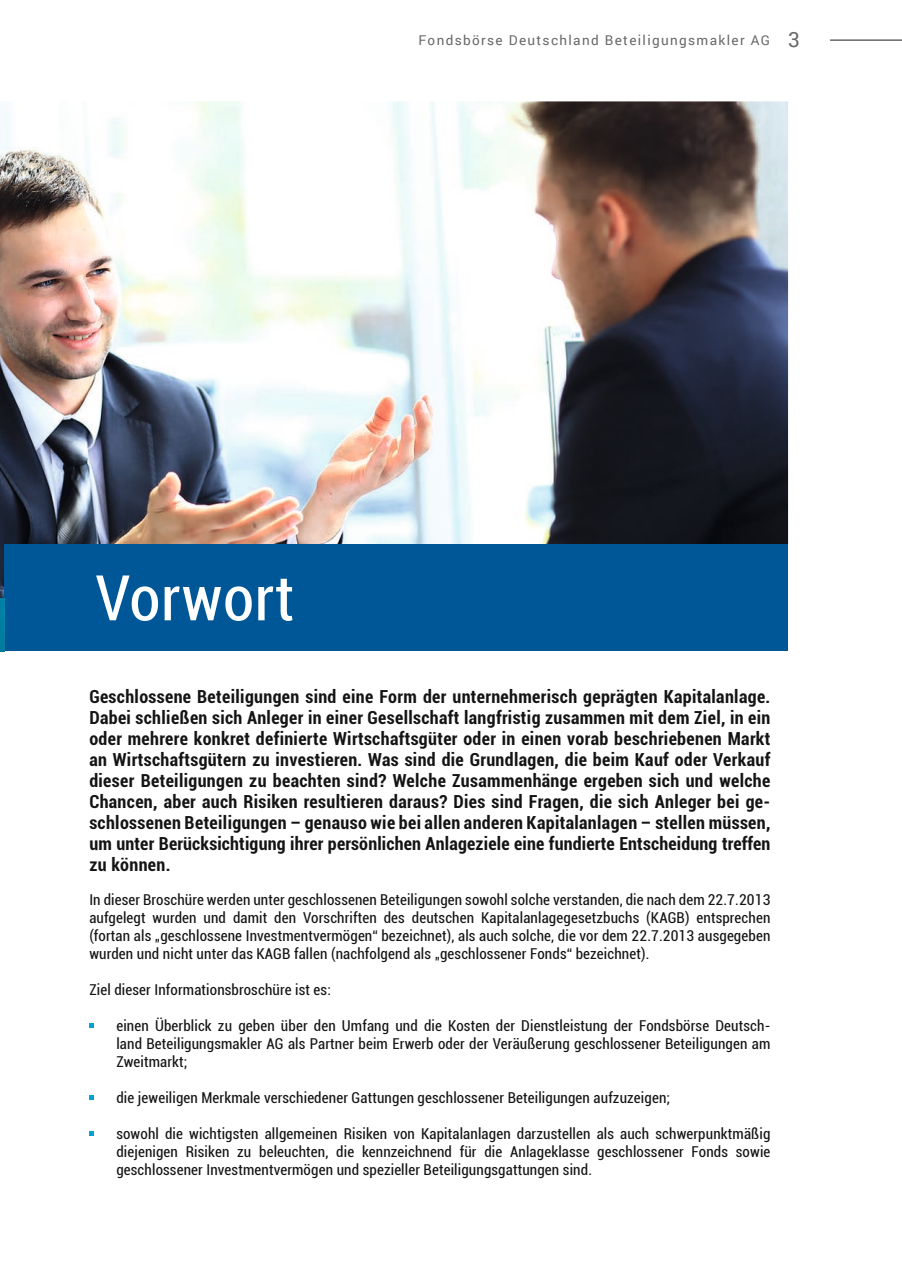
<style>
.page{position:relative;width:902px;height:1272px;background:#fff}
.page>*{position:absolute;margin:0;border:0;box-sizing:border-box;transform-origin:0 0}
.t1{font:condensed 63px "Roboto";letter-spacing:.01em;color:#fff}
.t2{font:700 condensed 18px/21px "Roboto";letter-spacing:.01em;color:#131413;text-align:justify}
.t3{font:condensed 15px/18px "Roboto";letter-spacing:.01em;color:#131413;text-align:justify}
.t4{font:13.5px "Roboto";letter-spacing:.1em;color:#686867}
.s1{font-size:21px}
</style>
<div class="page">
<img style="left:0;top:101px;width:788px;height:497px">
<div style="left:4px;top:544px;width:784px;height:107px;background:#005798"></div>
<img style="left:0;top:598px;width:4px;height:53px">
<hr style="left:830px;top:39px;width:71px;height:2px;background:#686867">
<svg style="left:89px;top:1023px;width:5px;height:4px"></svg>
<svg style="left:89px;top:1095px;width:5px;height:4px"></svg>
<svg style="left:89px;top:1131px;width:5px;height:4px"></svg>
<p class="t4" style="left:418px;top:31px;width:383px">Fondsbörse Deutschland Beteiligungsmakler AG <span class="s1">3</span></p>
<h1 class="t1" style="left:95px;top:554px;width:200px">Vorwort</h1>
<p class="t2" style="left:89px;top:685px;width:682px">Geschlossene Beteiligungen sind eine Form der unternehmerisch geprägten Kapitalanlage.<br>Dabei schließen sich Anleger in einer Gesellschaft langfristig zusammen mit dem Ziel, in ein oder mehrere konkret definierte Wirtschaftsgüter oder in einen vorab beschriebenen Markt an Wirtschaftsgütern zu investieren. Was sind die Grundlagen, die beim Kauf oder Verkauf dieser Beteiligungen zu beachten sind? Welche Zusammenhänge ergeben sich und welche Chancen, aber auch Risiken resultieren daraus? Dies sind Fragen, die sich Anleger bei ge&shy;schlossenen Beteiligungen – genauso wie bei allen anderen Kapitalanlagen – stellen müssen, um unter Berücksichtigung ihrer persönlichen Anlageziele eine fundierte Entscheidung treffen zu können.</p>
<p class="t3" style="left:89px;top:889px;width:682px">In dieser Broschüre werden unter geschlossenen Beteiligungen sowohl solche verstanden, die nach dem 22.7.2013 aufgelegt wurden und damit den Vorschriften des deutschen Kapitalanlagegesetzbuchs (KAGB) entsprechen (fortan als „geschlossene Investmentvermögen“ bezeichnet), als auch solche, die vor dem 22.7.2013 ausgegeben wurden und nicht unter das KAGB fallen (nachfolgend als „geschlossener Fonds“ bezeichnet).</p>
<p class="t3" style="left:89px;top:979px;width:243px">Ziel dieser Informationsbroschüre ist es:</p>
<p class="t3" style="left:116px;top:1015px;width:655px;text-indent:-27px">• einen Überblick zu geben über den Umfang und die Kosten der Dienstleistung der Fondsbörse Deutsch&shy;land Beteiligungsmakler AG als Partner beim Erwerb oder der Veräußerung geschlossener Beteiligungen am Zweitmarkt;</p>
<p class="t3" style="left:89px;top:1087px;width:582px">• die jeweiligen Merkmale verschiedener Gattungen geschlossener Beteiligungen aufzuzeigen;</p>
<p class="t3" style="left:116px;top:1123px;width:655px;text-indent:-27px">• sowohl die wichtigsten allgemeinen Risiken von Kapitalanlagen darzustellen als auch schwerpunktmäßig diejenigen Risiken zu beleuchten, die kennzeichnend für die Anlageklasse geschlossener Fonds sowie geschlossener Investmentvermögen und spezieller Beteiligungsgattungen sind.</p>
</div>
